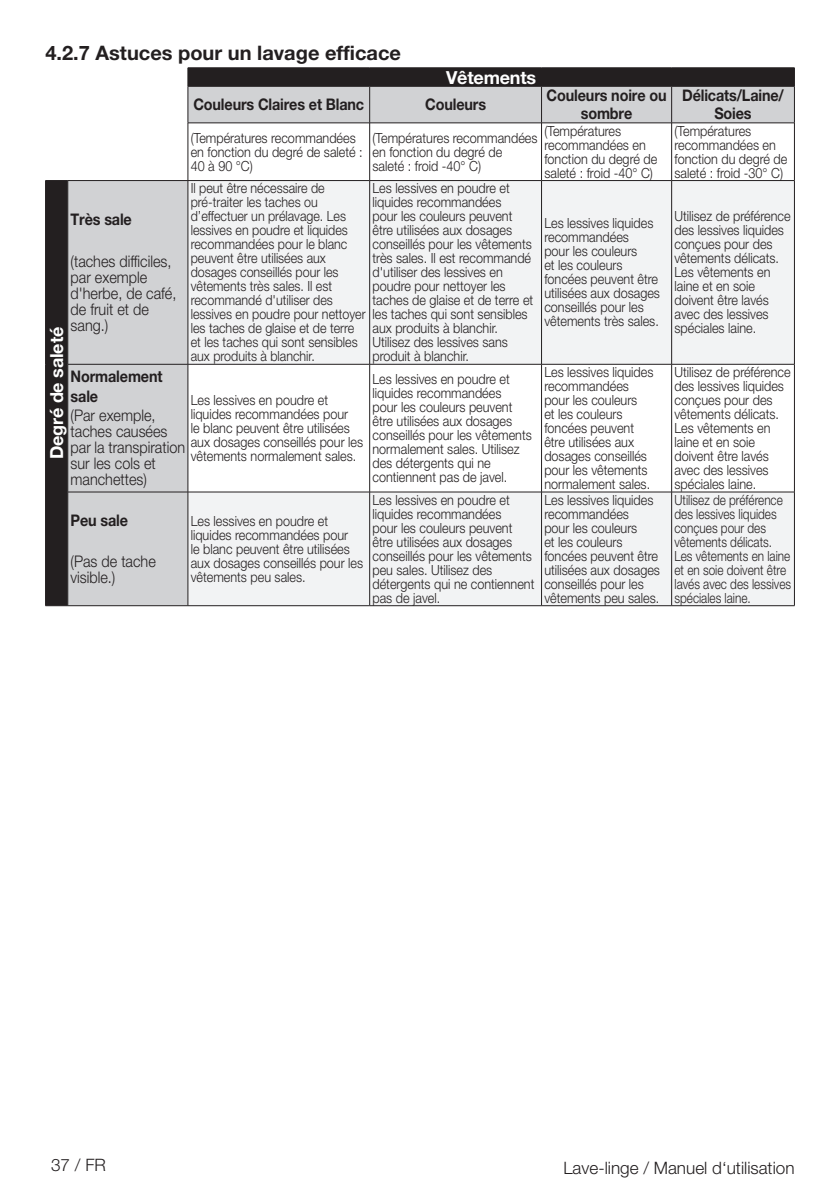
<style>
.page{position:relative;width:840px;height:1191px;background:#fff}
.page>*{position:absolute;margin:0;border:0;box-sizing:border-box;transform-origin:0 0}
.Konu_Baslik_2{font:700 20px "Helvetica Neue LT Pro";color:#231f20}
.Tablo_Yazi{font:700 18px "Helvetica Neue LT Pro";letter-spacing:-.01em;color:#fff}
.t1{font:300 17.2px "Helvetica Neue LT Pro";color:#231f20}
.Tablo_Yazi-2{font:300 16px/16px "Helvetica Neue LT Pro";color:#231f20;scale:.9 1}
.Tablo_Yazi-3{font:700 16px/18px "Helvetica Neue LT Pro";letter-spacing:-.01em;color:#231f20;text-align:center;scale:.9 1}
.Tablo_Yazi-4{font:300 14px/14px "Helvetica Neue LT Pro";color:#231f20;scale:.9 1}
.Tablo_Yazi-5{font:300 14px/14px "Helvetica Neue LT Pro";color:#231f20;scale:.89 1}
.Tablo_Yazi-6{font:300 14px/14px "Helvetica Neue LT Pro";color:#231f20;scale:.84 1}
</style>
<div class="page">
<svg style="left:46px;top:68px;width:747px;height:537px;fill:#231f20"></svg>
<svg style="left:68px;top:86px;width:725px;height:519px;fill:#d1d2d4"></svg>
<svg style="left:188px;top:181px;width:605px;height:424px;fill:#f2f3f4"></svg>
<svg style="left:793px;top:68px;width:1px;height:18px"></svg>
<svg style="left:45px;top:605px;width:23px;height:1px"></svg>
<svg style="left:187px;top:68px;width:1px;height:18px"></svg>
<hr style="left:188px;top:67px;width:181px;height:1px;background:#231f20">
<hr style="left:369px;top:67px;width:172px;height:1px;background:#231f20">
<hr style="left:541px;top:67px;width:130px;height:1px;background:#231f20">
<hr style="left:671px;top:67px;width:123px;height:1px;background:#231f20">
<hr style="left:187px;top:86px;width:1px;height:37px;background:#231f20">
<hr style="left:188px;top:86px;width:181px;height:1px;background:#231f20">
<hr style="left:369px;top:86px;width:1px;height:37px;background:#231f20">
<hr style="left:369px;top:86px;width:172px;height:1px;background:#231f20">
<hr style="left:541px;top:86px;width:1px;height:37px;background:#231f20">
<hr style="left:541px;top:86px;width:130px;height:1px;background:#231f20">
<hr style="left:671px;top:86px;width:1px;height:37px;background:#231f20">
<hr style="left:793px;top:86px;width:1px;height:37px;background:#231f20">
<hr style="left:671px;top:86px;width:123px;height:1px;background:#231f20">
<hr style="left:187px;top:123px;width:1px;height:57px;background:#231f20">
<hr style="left:188px;top:122px;width:181px;height:1px;background:#231f20">
<hr style="left:369px;top:123px;width:1px;height:57px;background:#231f20">
<hr style="left:369px;top:122px;width:172px;height:1px;background:#231f20">
<hr style="left:541px;top:123px;width:1px;height:57px;background:#231f20">
<hr style="left:541px;top:122px;width:130px;height:1px;background:#231f20">
<hr style="left:671px;top:123px;width:1px;height:57px;background:#231f20">
<hr style="left:793px;top:123px;width:1px;height:57px;background:#231f20">
<hr style="left:671px;top:122px;width:123px;height:1px;background:#231f20">
<hr style="left:45px;top:181px;width:1px;height:183px;background:#231f20">
<hr style="left:45px;top:364px;width:1px;height:128px;background:#231f20">
<hr style="left:45px;top:492px;width:1px;height:113px;background:#231f20">
<svg style="left:45px;top:180px;width:23px;height:1px"></svg>
<hr style="left:67px;top:181px;width:1px;height:183px;background:#231f20">
<hr style="left:68px;top:180px;width:120px;height:1px;background:#231f20">
<hr style="left:187px;top:181px;width:1px;height:183px;background:#231f20">
<hr style="left:188px;top:180px;width:181px;height:1px;background:#231f20">
<hr style="left:369px;top:181px;width:1px;height:183px;background:#231f20">
<hr style="left:369px;top:180px;width:172px;height:1px;background:#231f20">
<hr style="left:541px;top:181px;width:1px;height:183px;background:#231f20">
<hr style="left:541px;top:180px;width:130px;height:1px;background:#231f20">
<hr style="left:671px;top:181px;width:1px;height:183px;background:#231f20">
<hr style="left:793px;top:181px;width:1px;height:183px;background:#231f20">
<hr style="left:671px;top:180px;width:123px;height:1px;background:#231f20">
<hr style="left:67px;top:364px;width:1px;height:128px;background:#231f20">
<hr style="left:68px;top:364px;width:120px;height:1px;background:#231f20">
<hr style="left:187px;top:364px;width:1px;height:128px;background:#231f20">
<hr style="left:188px;top:364px;width:181px;height:1px;background:#231f20">
<hr style="left:369px;top:364px;width:1px;height:128px;background:#231f20">
<hr style="left:369px;top:364px;width:172px;height:1px;background:#231f20">
<hr style="left:541px;top:364px;width:1px;height:128px;background:#231f20">
<hr style="left:541px;top:364px;width:130px;height:1px;background:#231f20">
<hr style="left:671px;top:364px;width:1px;height:128px;background:#231f20">
<hr style="left:793px;top:364px;width:1px;height:128px;background:#231f20">
<hr style="left:671px;top:364px;width:123px;height:1px;background:#231f20">
<hr style="left:67px;top:492px;width:1px;height:113px;background:#231f20">
<hr style="left:68px;top:491px;width:120px;height:1px;background:#231f20">
<hr style="left:68px;top:605px;width:120px;height:1px;background:#231f20">
<hr style="left:187px;top:492px;width:1px;height:113px;background:#231f20">
<hr style="left:188px;top:491px;width:181px;height:1px;background:#231f20">
<hr style="left:188px;top:605px;width:181px;height:1px;background:#231f20">
<hr style="left:369px;top:492px;width:1px;height:113px;background:#231f20">
<hr style="left:369px;top:491px;width:172px;height:1px;background:#231f20">
<hr style="left:369px;top:605px;width:172px;height:1px;background:#231f20">
<hr style="left:541px;top:492px;width:1px;height:113px;background:#231f20">
<hr style="left:541px;top:491px;width:130px;height:1px;background:#231f20">
<hr style="left:541px;top:605px;width:130px;height:1px;background:#231f20">
<hr style="left:671px;top:492px;width:1px;height:113px;background:#231f20">
<hr style="left:793px;top:492px;width:1px;height:113px;background:#231f20">
<hr style="left:671px;top:491px;width:123px;height:1px;background:#231f20">
<hr style="left:671px;top:605px;width:123px;height:1px;background:#231f20">
<p class="Konu_Baslik_2" style="left:45px;top:40px;width:357px">4.2.7 Astuces pour un lavage efficace</p>
<p class="Tablo_Yazi" style="left:446px;top:66px;width:92px">Vêtements</p>
<p class="Tablo_Yazi-3" style="left:193px;top:95px;width:191px">Couleurs Claires et Blanc</p>
<p class="Tablo_Yazi-3" style="left:425px;top:95px;width:69px">Couleurs</p>
<p class="Tablo_Yazi-3" style="left:546px;top:86px;width:135px">Couleurs noire ou sombre</p>
<p class="Tablo_Yazi-3" style="left:681px;top:86px;width:114px">Délicats/Laine/<br>Soies</p>
<p class="Tablo_Yazi-4" style="left:191px;top:130px;width:192px">(Températures recommandées en fonction du degré de saleté :<br>40 à 90 °C)</p>
<p class="Tablo_Yazi-4" style="left:372px;top:130px;width:185px">(Températures recommandées en fonction du degré de<br>saleté : froid -40° C)</p>
<p class="Tablo_Yazi-4" style="left:544px;top:123px;width:127px">(Températures recommandées en fonction du degré de saleté : froid -40° C)</p>
<p class="Tablo_Yazi-4" style="left:674px;top:123px;width:127px">(Températures recommandées en fonction du degré de saleté : froid -30° C)</p>
<p class="Tablo_Yazi-5" style="left:191px;top:181px;width:198px">Il peut être nécessaire de pré-traiter les taches ou d’effectuer un prélavage. Les lessives en poudre et liquides recommandées pour le blanc peuvent être utilisées aux dosages conseillés pour les vêtements très sales. Il est recommandé d'utiliser des lessives en poudre pour nettoyer les taches de glaise et de terre et les taches qui sont sensibles aux produits à blanchir.</p>
<p class="Tablo_Yazi-4" style="left:372px;top:181px;width:180px">Les lessives en poudre et liquides recommandées<br>pour les couleurs peuvent être utilisées aux dosages conseillés pour les vêtements très sales. Il est recommandé d'utiliser des lessives en poudre pour nettoyer les taches de glaise et de terre et les taches qui sont sensibles aux produits à blanchir.<br>Utilisez des lessives sans produit à blanchir.</p>
<p class="Tablo_Yazi-4" style="left:544px;top:216px;width:130px">Les lessives liquides recommandées<br>pour les couleurs<br>et les couleurs foncées peuvent être utilisées aux dosages conseillés pour les vêtements très sales.</p>
<p class="Tablo_Yazi-4" style="left:674px;top:209px;width:130px">Utilisez de préférence des lessives liquides conçues pour des vêtements délicats.<br>Les vêtements en laine et en soie doivent être lavés avec des lessives spéciales laine.</p>
<p class="Tablo_Yazi-3" style="left:71px;top:210px;width:70px">Très sale</p>
<p class="Tablo_Yazi-2" style="left:71px;top:253px;width:119px">(taches difficiles, par exemple d'herbe, de café, de fruit et de sang.)</p>
<p class="Tablo_Yazi" style="left:45px;top:459px;width:134px;rotate:-90deg">Degré de saleté</p>
<p class="Tablo_Yazi-4" style="left:372px;top:372px;width:178px">Les lessives en poudre et liquides recommandées<br>pour les couleurs peuvent être utilisées aux dosages conseillés pour les vêtements normalement sales. Utilisez des détergents qui ne contiennent pas de javel.</p>
<p class="Tablo_Yazi-4" style="left:544px;top:365px;width:123px">Les lessives liquides recommandées pour les couleurs<br>et les couleurs foncées peuvent être utilisées aux dosages conseillés pour les vêtements normalement sales.</p>
<p class="Tablo_Yazi-4" style="left:674px;top:365px;width:130px">Utilisez de préférence des lessives liquides conçues pour des vêtements délicats.<br>Les vêtements en laine et en soie doivent être lavés avec des lessives spéciales laine.</p>
<p class="Tablo_Yazi-3" style="left:71px;top:366px;width:104px;line-height:20px;text-align:left">Normalement sale</p>
<p class="Tablo_Yazi-2" style="left:71px;top:407px;width:129px">(Par exemple, taches causées par la transpiration sur les cols et manchettes)</p>
<p class="Tablo_Yazi-4" style="left:191px;top:393px;width:193px">Les lessives en poudre et liquides recommandées pour<br>le blanc peuvent être utilisées aux dosages conseillés pour les vêtements normalement sales.</p>
<p class="Tablo_Yazi-3" style="left:71px;top:510px;width:65px">Peu sale</p>
<p class="Tablo_Yazi-2" style="left:71px;top:553px;width:96px">(Pas de tache visible.)</p>
<p class="Tablo_Yazi-4" style="left:191px;top:513px;width:193px">Les lessives en poudre et liquides recommandées pour<br>le blanc peuvent être utilisées aux dosages conseillés pour les vêtements peu sales.</p>
<p class="Tablo_Yazi-4" style="left:372px;top:492px;width:181px">Les lessives en poudre et liquides recommandées<br>pour les couleurs peuvent être utilisées aux dosages conseillés pour les vêtements peu sales. Utilisez des détergents qui ne contiennent pas de javel.</p>
<p class="Tablo_Yazi-4" style="left:544px;top:492px;width:130px">Les lessives liquides recommandées<br>pour les couleurs<br>et les couleurs foncées peuvent être utilisées aux dosages conseillés pour les vêtements peu sales.</p>
<p class="Tablo_Yazi-6" style="left:674px;top:492px;width:140px">Utilisez de préférence des lessives liquides conçues pour des vêtements délicats.<br>Les vêtements en laine et en soie doivent être lavés avec des lessives spéciales laine.</p>
<p class="t1" style="left:51px;top:1154px;width:56px">37 / FR</p>
<p class="t1" style="left:563px;top:1157px;width:232px">Lave-linge / Manuel d‘utilisation</p>
</div>
